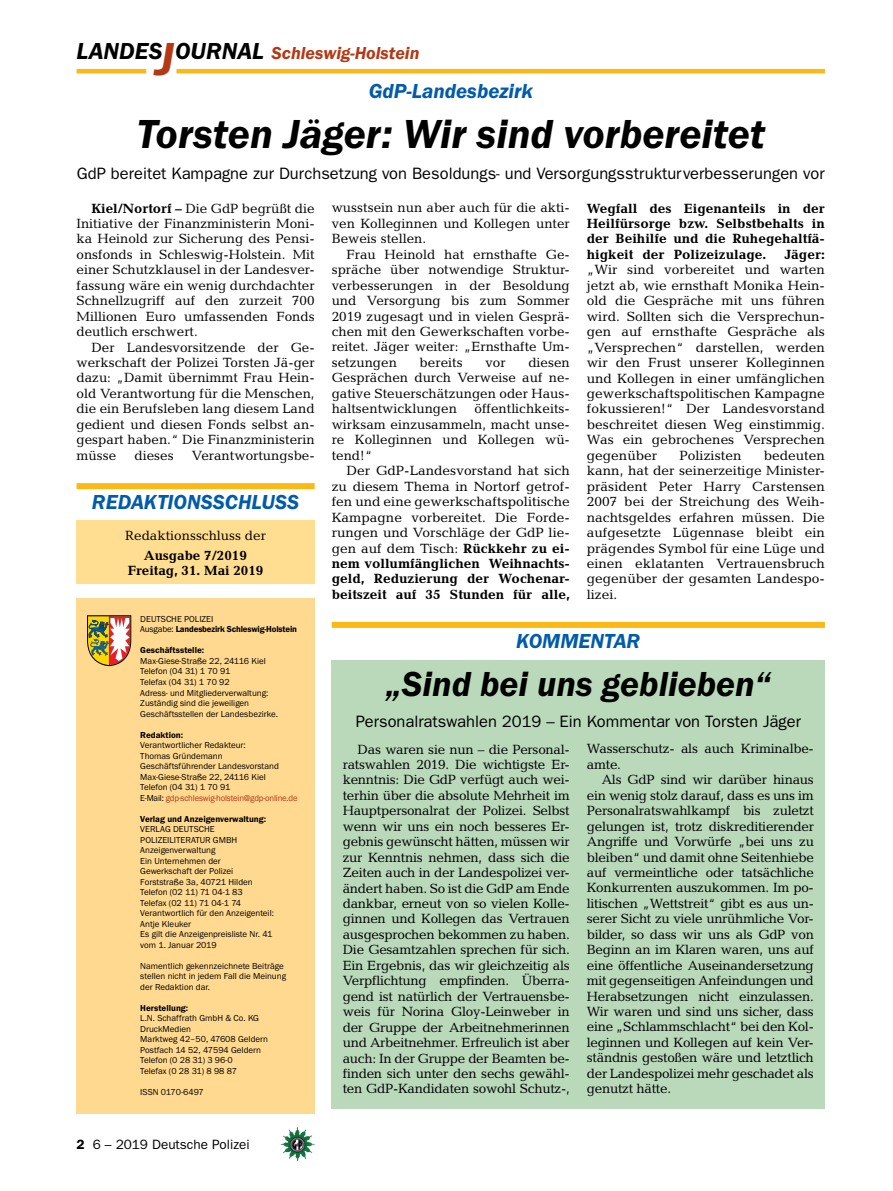
<style>
.page{position:relative;width:893px;height:1191px;background:#fff}
.page>*{position:absolute;margin:0;border:0;box-sizing:border-box;transform-origin:0 0}
.t1{font:italic 600 42px "Franklin Gothic Itc T";color:#000}
.t2{font:italic 600 36px "Franklin Gothic Itc T";color:#000}
.t3{font:italic 600 21px "Franklin Gothic Itc T";color:#005baa}
.t4{font:italic 600 18px "Franklin Gothic Itc T";color:#b33916}
.t5{font:16.5px "Franklin Gothic";color:#000}
.t6{font:13.5px/15.5px "Candida";color:#000;text-align:justify}
.t7{font:700 13.5px/15.5px "Candida";color:#000;text-align:center}
.t8{font:13.5px/15.5px "Candida";letter-spacing:-.02em;color:#000}
.t9{font:13.5px "Franklin Gothic";color:#000}
.t10{font:9px/10.5px "Franklin Gothic Itc T";color:#000}
.t11{font:600 9px "Franklin Gothic Itc T";color:#000}
.t12{font:600 9px/10.5px "Franklin Gothic Itc T";letter-spacing:-.02em;color:#000}
.s1{font-size:24px;color:#000}
.s2{font-size:48px}
.s3{font-weight:700}
.s4{font-weight:400}
.s5{color:#b33916}
.s6{font-weight:600}
</style>
<div class="page">
<hr style="left:77px;top:69px;width:69px;height:4px;background:#fdb913">
<hr style="left:176px;top:69px;width:649px;height:4px;background:#fdb913">
<img style="left:281px;top:1128px;width:16px;height:24px">
<div style="left:332px;top:661px;width:493px;height:448px;background:#b9d9ba"></div>
<div style="left:77px;top:599px;width:238px;height:515px;background:#ffd990"></div>
<svg style="left:87px;top:615px;width:44px;height:51px;background:#bf9a63"></svg>
<div style="left:77px;top:483px;width:238px;height:6px;background:#fdb913"></div>
<div style="left:77px;top:520px;width:238px;height:63px;background:#ffdd91"></div>
<div style="left:332px;top:622px;width:493px;height:6px;background:#fdb913"></div>
<h3 class="t4" style="left:77px;top:42px;width:344px"><span class="s1">LANDES</span><span class="s2">J</span><span class="s1">OURNAL</span> Schleswig-Holstein</h3>
<h3 class="t3" style="left:369px;top:79px;width:166px">GdP-Landesbezirk</h3>
<h1 class="t1" style="left:137px;top:109px;width:630px">Torsten Jäger: Wir sind vorbereitet</h1>
<p class="t5" style="left:77px;top:164px;width:749px">GdP bereitet Kampagne zur Durchsetzung von Besoldungs- und Versorgungsstrukturverbesserungen vor</p>
<p class="t6" style="left:77px;top:200px;width:240px;text-indent:15px"><span class="s3">Kiel/Nortorf –</span> Die GdP begrüßt die Initiative der Finanzministerin Moni&shy;ka Heinold zur Sicherung des Pensi&shy;onsfonds in Schleswig-Holstein. Mit einer Schutzklausel in der Landesver&shy;fassung wäre ein wenig durchdachter Schnellzugriff auf den zurzeit 700<br>Millionen Euro umfassenden Fonds deutlich erschwert.</p>
<p class="t6" style="left:77px;top:339px;width:240px;text-indent:15px">Der Landesvorsitzende der Ge&shy;werkschaft der Polizei Torsten Jä-ger dazu: „Damit übernimmt Frau Hein&shy;old Verantwortung für die Menschen, die ein Berufsleben lang diesem Land gedient und diesen Fonds selbst an&shy;gespart haben.“ Die Finanzministerin müsse</p>
<p class="t6" style="left:134px;top:447px;width:41px">dieses</p>
<p class="t6" style="left:192px;top:447px;width:124px">Verantwortungsbe-</p>
<h3 class="t3" style="left:92px;top:490px;width:14px">redaktionsschluss</h3>
<p class="t6" style="left:125px;top:527px;width:142px">Redaktionsschluss der</p>
<p class="t7" style="left:128px;top:547px;width:137px">Ausgabe 7/2019<br>Freitag, 31. Mai 2019</p>
<p class="t12" style="left:140px;top:613px;width:158px"><span class="s4">DEUTSCHE POLIZEI<br>Ausgabe:</span> Landesbezirk Schleswig-Holstein</p>
<p class="t11" style="left:140px;top:645px;width:65px">Geschäftsstelle:</p>
<p class="t10" style="left:140px;top:655px;width:139px">Max-Giese-Straße 22, 24116 Kiel<br>Telefon (04 31) 1 70 91<br>Telefax (04 31) 1 70 92<br>Adress- und Mitgliederverwaltung:<br>Zuständig sind die jeweiligen<br>Geschäftsstellen der Landesbezirke.</p>
<p class="t11" style="left:140px;top:729px;width:44px">Redaktion:</p>
<p class="t10" style="left:140px;top:739px;width:159px">Verantwortlicher Redakteur:<br>Thomas Gründemann<br>Geschäftsführender Landesvorstand<br>Max-Giese-Straße 22, 24116 Kiel<br>Telefon (04 31) 1 70 91<br>E-Mail: <span class="s5">gdp-schleswig-holstein@gdp-online.de</span></p>
<p class="t11" style="left:140px;top:813px;width:127px">Verlag und Anzeigenverwaltung:</p>
<p class="t10" style="left:140px;top:823px;width:135px">VERLAG DEUTSCHE<br>POLIZEILITERATUR GMBH<br>Anzeigenverwaltung<br>Ein Unternehmen der<br>Gewerkschaft der Polizei<br>Forststraße 3a, 40721 Hilden<br>Telefon (02 11) 71 04-1 83<br>Telefax (02 11) 71 04-1 74<br>Verantwortlich für den Anzeigenteil:<br>Antje Kleuker<br>Es gilt die Anzeigenpreisliste Nr. 41 vom 1. Januar 2019</p>
<p class="t10" style="left:140px;top:960px;width:147px">Namentlich gekennzeichnete Beiträge stellen nicht in jedem Fall die Meinung der Redaktion dar.</p>
<p class="t11" style="left:140px;top:1002px;width:50px">Herstellung:</p>
<p class="t10" style="left:140px;top:1012px;width:129px">L.N. Schaffrath GmbH &amp; Co. KG<br>DruckMedien<br>Marktweg 42–50, 47608 Geldern<br>Postfach 14 52, 47594 Geldern<br>Telefon (0 28 31) 3 96-0<br>Telefax (0 28 31) 8 98 87</p>
<p class="t10" style="left:140px;top:1086px;width:65px">ISSN 0170-6497</p>
<p class="t6" style="left:332px;top:200px;width:240px">wusstsein nun aber auch für die akti&shy;ven Kolleginnen und Kollegen unter Beweis stellen.</p>
<p class="t6" style="left:332px;top:246px;width:240px;text-indent:15px">Frau Heinold hat ernsthafte Ge&shy;spräche über notwendige Struktur&shy;verbesserungen in der Besoldung und Versorgung bis zum Sommer 2019 zugesagt und in vielen Gesprä&shy;chen mit den Gewerkschaften vorbe&shy;reitet. Jäger weiter: „Ernsthafte Um&shy;setzungen</p>
<p class="t6" style="left:332px;top:355px;width:240px;text-indent:197px">diesen Gesprächen durch Verweise auf ne&shy;gative Steuerschätzungen oder Haus&shy;haltsentwicklungen</p>
<p class="t6" style="left:420px;top:355px;width:45px">bereits</p>
<p class="t6" style="left:485px;top:355px;width:22px">vor</p>
<p class="t6" style="left:332px;top:401px;width:240px;text-indent:143px">öffentlichkeits&shy;wirksam einzusammeln, macht unse&shy;re Kolleginnen und Kollegen wü&shy;tend!“</p>
<p class="t6" style="left:332px;top:463px;width:240px;text-indent:15px">Der GdP-Landesvorstand hat sich zu diesem Thema in Nortorf getrof&shy;fen und eine gewerkschaftspolitische Kampagne vorbereitet. Die Forde&shy;rungen und Vorschläge der GdP lie&shy;gen auf dem Tisch: <span class="s3">Rückkehr zu ei&shy;nem vollumfänglichen Weihnachts&shy;geld, Reduzierung der Wochenar&shy;beitszeit auf 35 Stunden für alle,</span></p>
<p class="t7" style="left:587px;top:200px;width:240px;text-align:justify">Wegfall des Eigenanteils in der Heilfürsorge bzw. Selbstbehalts in der Beihilfe und die Ruhegehaltfä&shy;higkeit der Polizeizulage.</p>
<p class="t7" style="left:784px;top:246px;width:42px">Jäger:</p>
<p class="t6" style="left:587px;top:262px;width:240px">„Wir sind vorbereitet und warten jetzt ab, wie ernsthaft Monika Hein&shy;old die Gespräche mit uns führen wird. Sollten sich die Versprechun&shy;gen auf ernsthafte Gespräche als „Versprechen“ darstellen, werden wir den Frust unserer Kolleginnen und Kollegen in einer umfänglichen gewerkschaftspolitischen Kampagne fokussieren!“ Der Landesvorstand beschreitet diesen Weg einstimmig.<br>Was ein gebrochenes Versprechen gegenüber</p>
<p class="t6" style="left:587px;top:447px;width:240px;text-indent:177px">bedeuten kann, hat der seinerzeitige Minister&shy;präsident Peter Harry Carstensen 2007 bei der Streichung des Weih&shy;nachtsgeldes erfahren müssen. Die aufgesetzte Lügennase bleibt ein prägendes Symbol für eine Lüge und einen eklatanten Vertrauensbruch gegenüber der gesamten Landespo&shy;lizei.</p>
<p class="t6" style="left:679px;top:447px;width:63px">Polizisten</p>
<h3 class="t3" style="left:516px;top:628px;width:76px">Kommentar</h3>
<h2 class="t2" style="left:386px;top:662px;width:386px">„Sind bei uns geblieben“</h2>
<p class="t5" style="left:356px;top:712px;width:447px">Personalratswahlen 2019 – Ein Kommentar von Torsten Jäger</p>
<p class="t6" style="left:343px;top:741px;width:229px;text-indent:15px">Das waren sie nun – die Personal&shy;ratswahlen 2019. Die wichtigste Er&shy;kenntnis: Die GdP verfügt auch wei&shy;terhin über die absolute Mehrheit im Hauptpersonalrat der Polizei. Selbst wenn wir uns ein noch besseres Er&shy;gebnis gewünscht hätten, müssen wir zur Kenntnis nehmen, dass sich die Zeiten auch in der Landespolizei ver&shy;ändert haben. So ist die GdP am Ende dankbar, erneut von so vielen Kolle&shy;ginnen und Kollegen das Vertrauen ausgesprochen bekommen zu haben.<br>Die Gesamtzahlen sprechen für sich.<br>Ein Ergebnis, das wir gleichzeitig als Verpflichtung empfinden. Überra&shy;gend ist natürlich der Vertrauensbe&shy;weis für Norina Gloy-Leinweber in der Gruppe der Arbeitnehmerinnen und Arbeitnehmer. Erfreulich ist aber auch: In der Gruppe der Beamten be&shy;finden sich unter den sechs gewähl&shy;ten GdP-Kandidaten sowohl Schutz-,</p>
<p class="t8" style="left:587px;top:741px;width:229px">Wasserschutz- als auch Kriminalbe&shy;amte.</p>
<p class="t6" style="left:587px;top:772px;width:229px;text-indent:15px">Als GdP sind wir darüber hinaus ein wenig stolz darauf, dass es uns im Personalratswahlkampf bis zuletzt gelungen ist, trotz diskreditierender Angriffe und Vorwürfe „bei uns zu bleiben“ und damit ohne Seitenhiebe auf vermeintliche oder tatsächliche Konkurrenten auszukommen. Im po&shy;litischen „Wettstreit“ gibt es aus un&shy;serer Sicht zu viele unrühmliche Vor&shy;bilder, so dass wir uns als GdP von Beginn an im Klaren waren, uns auf eine öffentliche Auseinandersetzung mit gegenseitigen Anfeindungen und Herabsetzungen nicht einzulassen.<br>Wir waren und sind uns sicher, dass eine „Schlammschlacht“ bei den Kol&shy;leginnen und Kollegen auf kein Ver&shy;ständnis gestoßen wäre und letztlich der Landespolizei mehr geschadet als genutzt hätte.</p>
<p class="t9" style="left:77px;top:1136px;width:175px"><span class="s6">2</span> 6 – 2019 Deutsche Polizei</p>
</div>
